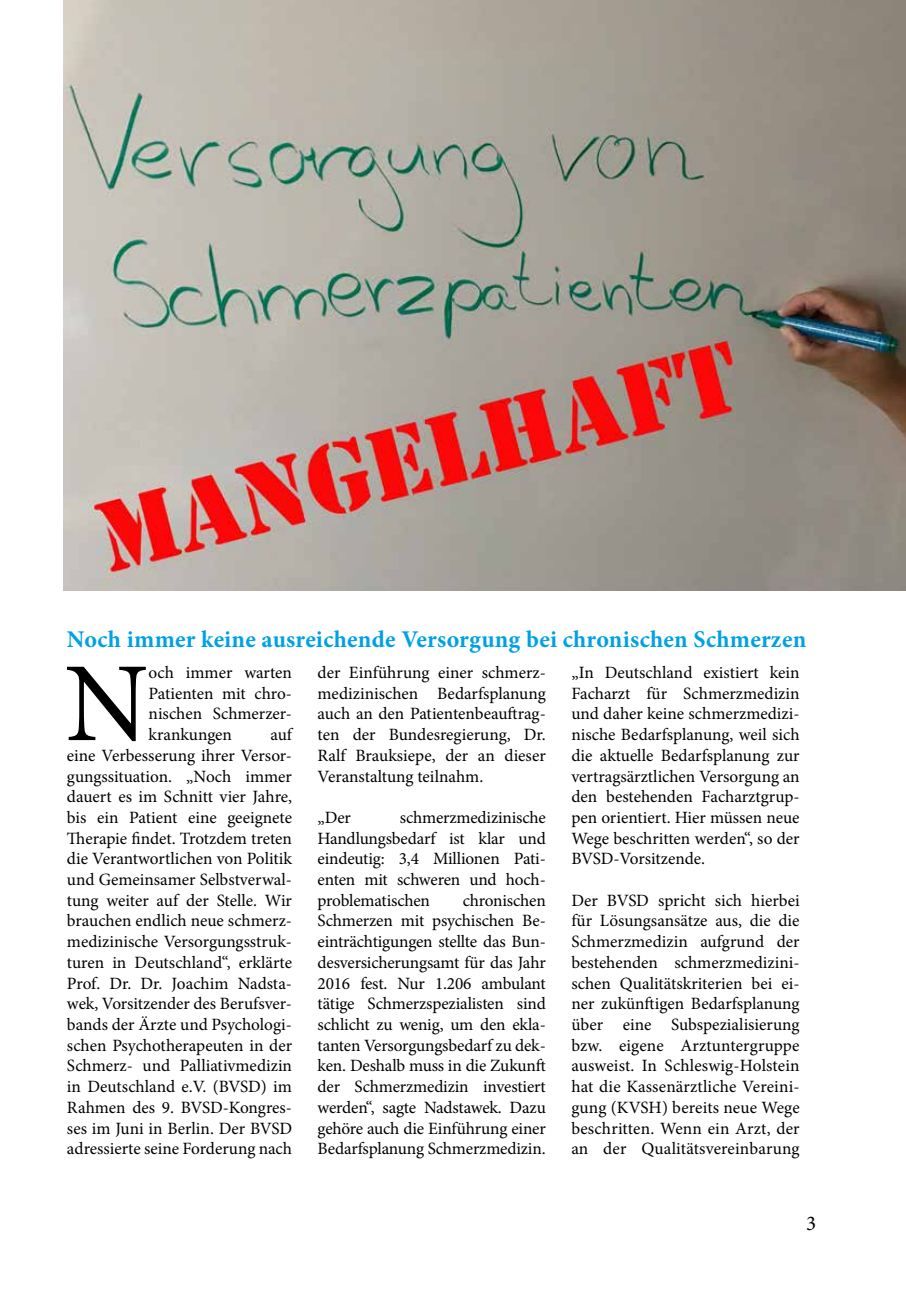
<style>
.page{position:relative;width:906px;height:1289px;background:#fff}
.page>*{position:absolute;margin:0;border:0;box-sizing:border-box;transform-origin:0 0}
.t1{font:112.8px "Minion Pro";color:#000}
.t2{font:700 24px "Minion Pro";letter-spacing:.01em;color:#00a1e4}
.t3{font:21px "Minion Pro";color:#000}
.t4{font:17.25px/20.7px "Minion Pro";letter-spacing:-.005em;color:#000;text-align:justify}
</style>
<div class="page">
<img style="left:64px;top:0;width:842px;height:591px">
<h2 class="t2" style="left:67px;top:622px;width:741px">Noch immer keine ausreichende Versorgung bei chronischen Schmerzen</h2>
<h1 class="t1" style="left:65px;top:628px;width:85px">N</h1>
<p class="t4" style="left:149px;top:662px;width:145px">och immer warten Patienten mit chro&shy;nischen Schmerzer&shy;krankungen</p>
<p class="t4" style="left:67px;top:724px;width:227px;text-indent:203px">auf eine Verbesserung ihrer Versor&shy;gungssituation. „Noch immer dauert es im Schnitt vier Jahre, bis ein Patient eine geeignete Therapie findet. Trotzdem treten die Verantwortlichen von Politik und Gemeinsamer Selbstverwal&shy;tung weiter auf der Stelle. Wir brauchen endlich neue schmerz&shy;medizinische Versorgungsstruk&shy;turen in Deutschland“, erklärte Prof. Dr. Dr. Joachim Nadsta&shy;wek, Vorsitzender des Berufsver&shy;bands der Ärzte und Psychologi&shy;schen Psychotherapeuten in der Schmerz- und Palliativmedizin in Deutschland e.V. (BVSD) im Rahmen des 9. BVSD-Kongres&shy;ses im Juni in Berlin. Der BVSD adressierte seine Forderung nach</p>
<p class="t4" style="left:317px;top:662px;width:230px">der Einführung einer schmerz&shy;medizinischen Bedarfsplanung auch an den Patientenbeauftrag&shy;ten der Bundesregierung, Dr.<br>Ralf Brauksiepe, der an dieser Veranstaltung teilnahm.</p>
<p class="t4" style="left:317px;top:807px;width:35px">„Der</p>
<p class="t4" style="left:317px;top:807px;width:230px;text-indent:82px">schmerzmedizinische Handlungsbedarf ist klar und eindeutig: 3,4 Millionen Pati&shy;enten mit schweren und hoch&shy;problematischen</p>
<p class="t4" style="left:317px;top:890px;width:230px;text-indent:145px">chronischen Schmerzen mit psychischen Be&shy;einträchtigungen stellte das Bun&shy;desversicherungsamt für das Jahr 2016 fest. Nur 1.206 ambulant tätige Schmerzspezialisten sind schlicht zu wenig, um den ekla&shy;tanten Versorgungsbedarf zu dec&shy;ken. Deshalb muss in die Zukunft der Schmerzmedizin investiert werden“, sagte Nadstawek. Dazu gehöre auch die Einführung einer Bedarfsplanung Schmerzmedizin.</p>
<p class="t4" style="left:571px;top:662px;width:230px">„In Deutschland existiert kein Facharzt für Schmerzmedizin und daher keine schmerzmedizi&shy;nische Bedarfsplanung, weil sich die aktuelle Bedarfsplanung zur vertragsärztlichen Versorgung an den bestehenden Facharztgrup&shy;pen orientiert. Hier müssen neue Wege beschritten werden“, so der BVSD-Vorsitzende.</p>
<p class="t4" style="left:571px;top:890px;width:230px">Der BVSD spricht sich hierbei für Lösungsansätze aus, die die Schmerzmedizin aufgrund der bestehenden schmerzmedizini&shy;schen Qualitätskriterien bei ei&shy;ner zukünftigen Bedarfsplanung über eine Subspezialisierung bzw. eigene Arztuntergruppe ausweist. In Schleswig-Holstein hat die Kassenärztliche Vereini&shy;gung (KVSH) bereits neue Wege beschritten. Wenn ein Arzt, der an der Qualitätsvereinbarung</p>
<p class="t3" style="left:806px;top:1208px;width:12px">3</p>
</div>
